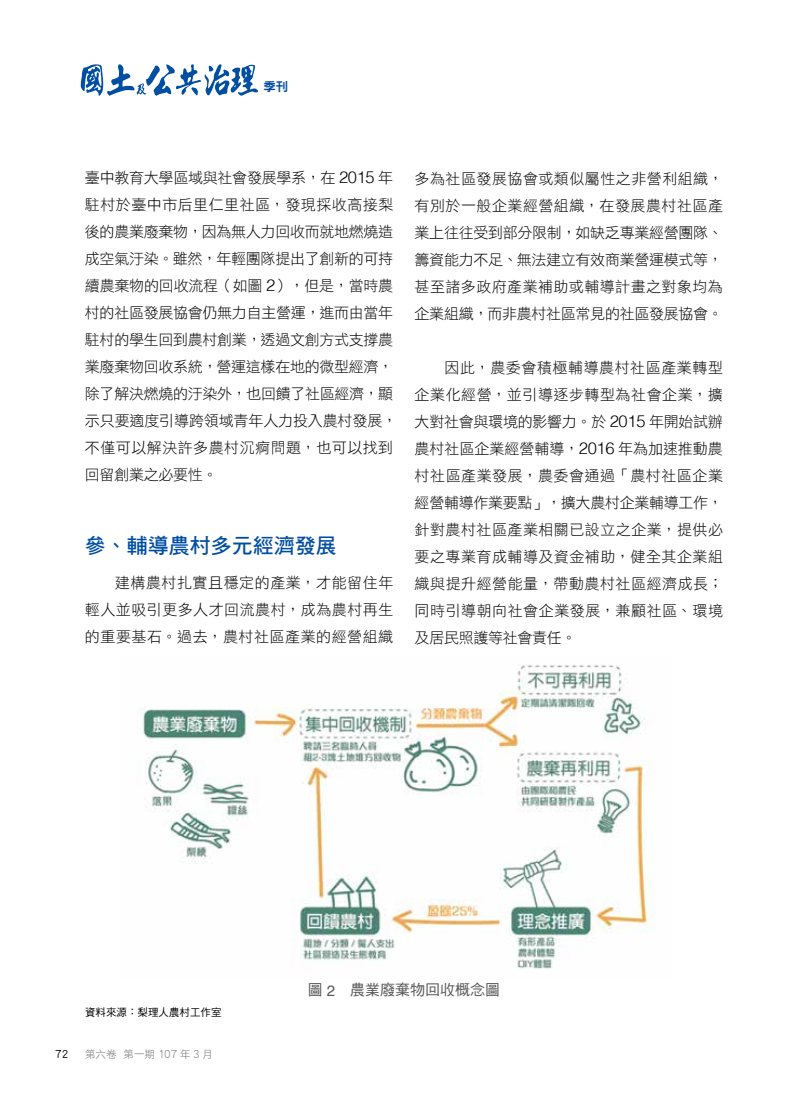
<style>
.page{position:relative;width:808px;height:1106px;background:#fff}
.page>*{position:absolute;margin:0;border:0;box-sizing:border-box;transform-origin:0 0}
.t1{font:21px "DF Hei Std W7";color:#004ea2}
.t2{font:15px/27px "DF Hei Std W3";letter-spacing:-.015em;color:#000;text-align:justify}
.t3{font:15px "DF Hei Std W5";color:#5a5757}
.t4{font:12.45px "DF Hei Std W9";color:#004ea2}
.t5{font:12px "DF Hei Std W5";color:#000}
.t6{font:10.5px "DF Hei Std W5";color:#000}
.t7{font:10.5px "DF Hei Std W3";color:#727171}
.s1{font-family:"Helvetica";font-weight:300;font-size:16.5px}
.s2{font-size:12px}
.s3{font-family:"Helvetica"}
</style>
<div class="page">
<img style="left:140px;top:665px;width:512px;height:304px">
<svg style="left:81px;top:64px;width:177px;height:32px"></svg>
<p class="t4" style="left:263px;top:80px;width:26px">季刊</p>
<p class="t2" style="left:85px;top:164px;width:314px;text-align:left">臺中教育大學區域與社會發展學系，在 <span class="s1">2015</span> 年駐村於臺中市后里仁里社區，發現採收高接梨後的農業廢棄物，因為無人力回收而就地燃燒造成空氣汙染。雖然，年輕團隊提出了創新的可持續農棄物的回收流程（如圖 <span class="s1">2</span>），但是，當時農村的社區發展協會仍無力自主營運，進而由當年駐村的學生回到農村創業，透過文創方式支撐農業廢棄物回收系統，營運這樣在地的微型經濟，除了解決燃燒的汙染外，也回饋了社區經濟，顯示只要適度引導跨領域青年人力投入農村發展，不僅可以解決許多農村沉痾問題，也可以找到回留創業之必要性。</p>
<h1 class="t1" style="left:85px;top:534px;width:253px">參、輔導農村多元經濟發展</h1>
<p class="t2" style="left:85px;top:569px;width:310px;text-indent:30px">建構農村扎實且穩定的產業，才能留住年輕人並吸引更多人才回流農村，成為農村再生的重要基石。過去，農村社區產業的經營組織</p>
<p class="t2" style="left:415px;top:165px;width:310px">多為社區發展協會或類似屬性之非營利組織，有別於一般企業經營組織，在發展農村社區產業上往往受到部分限制，如缺乏專業經營團隊、籌資能力不足、無法建立有效商業營運模式等，甚至諸多政府產業補助或輔導計畫之對象均為企業組織，而非農村社區常見的社區發展協會。</p>
<p class="t2" style="left:415px;top:354px;width:310px;text-indent:30px">因此，農委會積極輔導農村社區產業轉型企業化經營，並引導逐步轉型為社會企業，擴大對社會與環境的影響力。於 <span class="s1">2015</span> 年開始試辦農村社區企業經營輔導，<span class="s1">2016</span> 年為加速推動農村社區產業發展，農委會通過「農村社區企業經營輔導作業要點」，擴大農村企業輔導工作，針對農村社區產業相關已設立之企業，提供必要之專業育成輔導及資金補助，健全其企業組織與提升經營能量，帶動農村社區經濟成長；同時引導朝向社會企業發展，兼顧社區、環境及居民照護等社會責任。</p>
<p class="t6" style="left:85px;top:1006px;width:138px">資料來源：梨理人農村工作室</p>
<p class="t5" style="left:55px;top:1047px;width:15px">72</p>
<p class="t7" style="left:85px;top:1048px;width:129px">第六卷 第一期 <span class="s2">107</span> 年 <span class="s2">3</span> 月</p>
<p class="t3" style="left:308px;top:981px;width:194px">圖 <span class="s3">2</span>　農業廢棄物回收概念圖</p>
</div>
